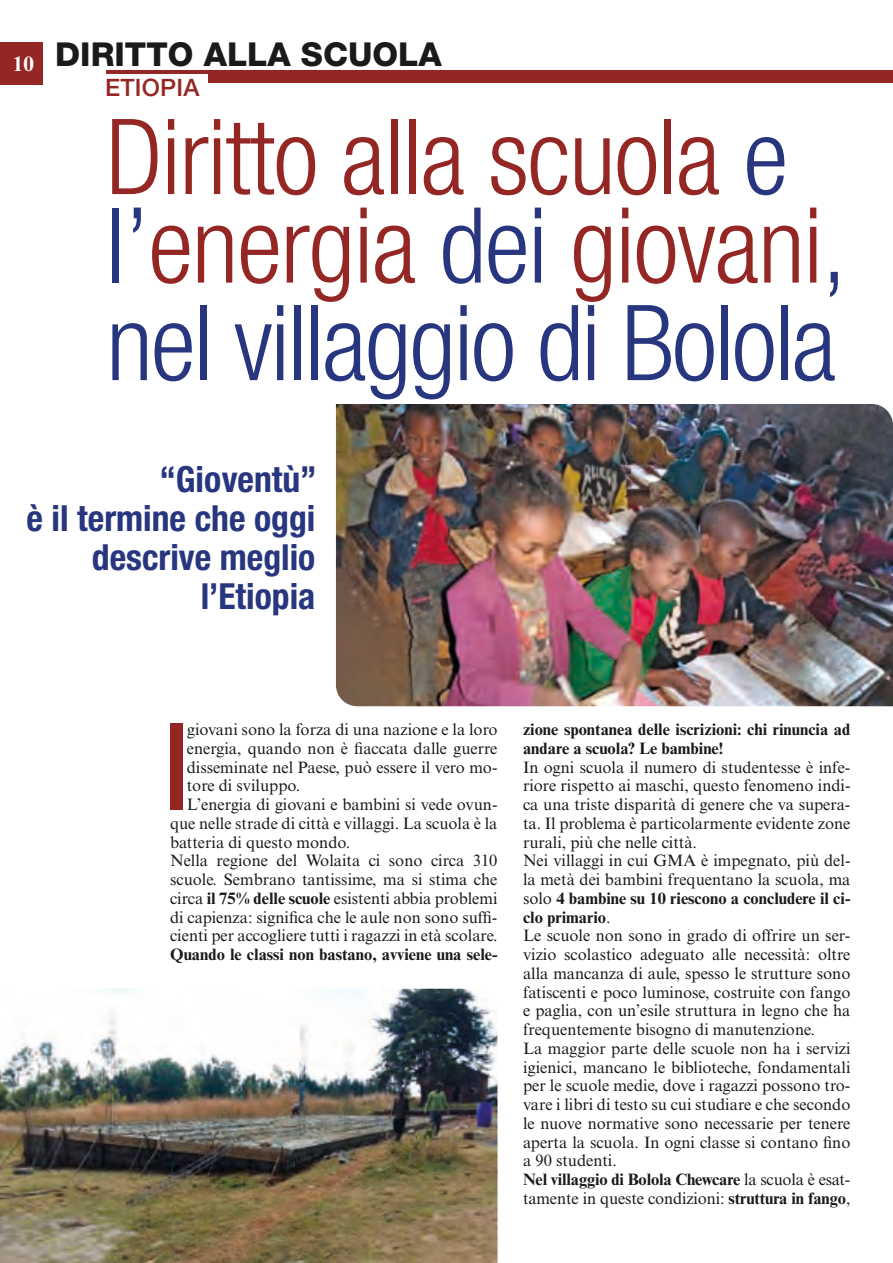
<style>
.page{position:relative;width:893px;height:1263px;background:#fff}
.page>*{position:absolute;margin:0;border:0;box-sizing:border-box;transform-origin:0 0}
.t1{font:121.8px "Helvetica LT Std Ultra Comp";color:#942724}
.t2{font:300 condensed 105px/88.5px "Helvetica Neue LT Std";letter-spacing:-.01em;color:#942724}
.t3{font:300 condensed 105px "Helvetica Neue LT Std";letter-spacing:-.02em;color:#27367f}
.t4{font:700 condensed 36px/39px "Helvetica Neue LT Std";color:#27367f;text-align:right}
.t5{font:800 33px "Helvetica Neue LT Std";color:#1b1a19}
.t6{font:500 24px "Helvetica Neue LT Std";letter-spacing:.01em;color:#942724}
.t7{font:16.5px/18.8px "Times New Roman MT Std";color:#1b1a19}
.t8{font:700 16.5px/18.8px "Times New Roman MT Std";color:#1b1a19}
.s1{color:#27367f}
.s2{font-weight:700}
</style>
<div class="page">
<div style="left:106px;top:70px;width:787px;height:13px;background:#942724"></div>
<div style="left:0;top:43px;width:43px;height:42px;background:#942724"></div>
<div style="left:105px;top:74px;width:102px;height:22px;background:#fff"></div>
<img style="left:0;top:989px;width:497px;height:274px">
<img style="left:336px;top:404px;width:557px;height:302px">
<h3 class="t5" style="left:13px;top:35px;width:430px"><sub>10</sub> DIRITTO ALLA SCUOLA</h3>
<h3 class="t6" style="left:105px;top:73px;width:96px">ETIOPIA</h3>
<h2 class="t2" style="left:106px;top:112px;width:742px">Diritto alla scuola <span class="s1">e l’</span>energia <span class="s1">dei</span> giovani<span class="s1">,</span></h2>
<h2 class="t3" style="left:106px;top:283px;width:732px">nel villaggio di Bolola</h2>
<h3 class="t4" style="left:27px;top:459px;width:292px">“Gioventù”<br>è il termine che oggi descrive meglio l’Etiopia</h3>
<h1 class="t1" style="left:166px;top:697px;width:22px">I</h1>
<p class="t7" style="left:187px;top:720px;width:312px">giovani sono la forza di una nazione e la loro</p>
<p class="t7" style="left:187px;top:739px;width:312px">energia, quando non è fiaccata dalle guerre</p>
<p class="t7" style="left:187px;top:758px;width:312px">disseminate nel Paese, può essere il vero mo-</p>
<p class="t7" style="left:187px;top:776px;width:115px">tore di sviluppo.</p>
<p class="t7" style="left:187px;top:795px;width:312px">L’energia di giovani e bambini si vede ovun-</p>
<p class="t7" style="left:170px;top:814px;width:329px">que nelle strade di città e villaggi. La scuola è la</p>
<p class="t7" style="left:170px;top:833px;width:182px">batteria di questo mondo.</p>
<p class="t7" style="left:170px;top:851px;width:329px">Nella regione del Wolaita ci sono circa 310</p>
<p class="t7" style="left:170px;top:870px;width:329px">scuole. Sembrano tantissime, ma si stima che</p>
<p class="t7" style="left:170px;top:889px;width:329px">circa <span class="s2">il 75% delle scuole</span> esistenti abbia problemi</p>
<p class="t7" style="left:170px;top:908px;width:329px">di capienza: significa che le aule non sono suffi-</p>
<p class="t7" style="left:170px;top:926px;width:329px">cienti per accogliere tutti i ragazzi in età scolare.</p>
<p class="t8" style="left:170px;top:945px;width:329px">Quando le classi non bastano, avviene una sele-</p>
<p class="t8" style="left:523px;top:720px;width:329px">zione spontanea delle iscrizioni: chi rinuncia ad andare a scuola? Le bambine!</p>
<p class="t7" style="left:523px;top:758px;width:329px">In ogni scuola il numero di studentesse è infe&shy;riore rispetto ai maschi, questo fenomeno indi&shy;ca una triste disparità di genere che va supera&shy;ta. Il problema è particolarmente evidente zone rurali, più che nelle città.<br>Nei villaggi in cui GMA è impegnato, più del&shy;la metà dei bambini frequentano la scuola, ma solo <span class="s2">4 bambine su 10 riescono a concludere il ci&shy;clo primario</span>.<br>Le scuole non sono in grado di offrire un ser&shy;vizio scolastico adeguato alle necessità: oltre alla mancanza di aule, spesso le strutture sono fatiscenti e poco luminose, costruite con fango e paglia, con un’esile struttura in legno che ha frequentemente bisogno di manutenzione.<br>La maggior parte delle scuole non ha i servizi igienici, mancano le biblioteche, fondamentali per le scuole medie, dove i ragazzi possono tro&shy;vare i libri di testo su cui studiare e che secondo le nuove normative sono necessarie per tenere aperta la scuola. In ogni classe si contano fino a 90 studenti.<br><span class="s2">Nel villaggio di Bolola Chewcare</span> la scuola è esat&shy;tamente in queste condizioni: <span class="s2">struttura in fango</span>,</p>
</div>
